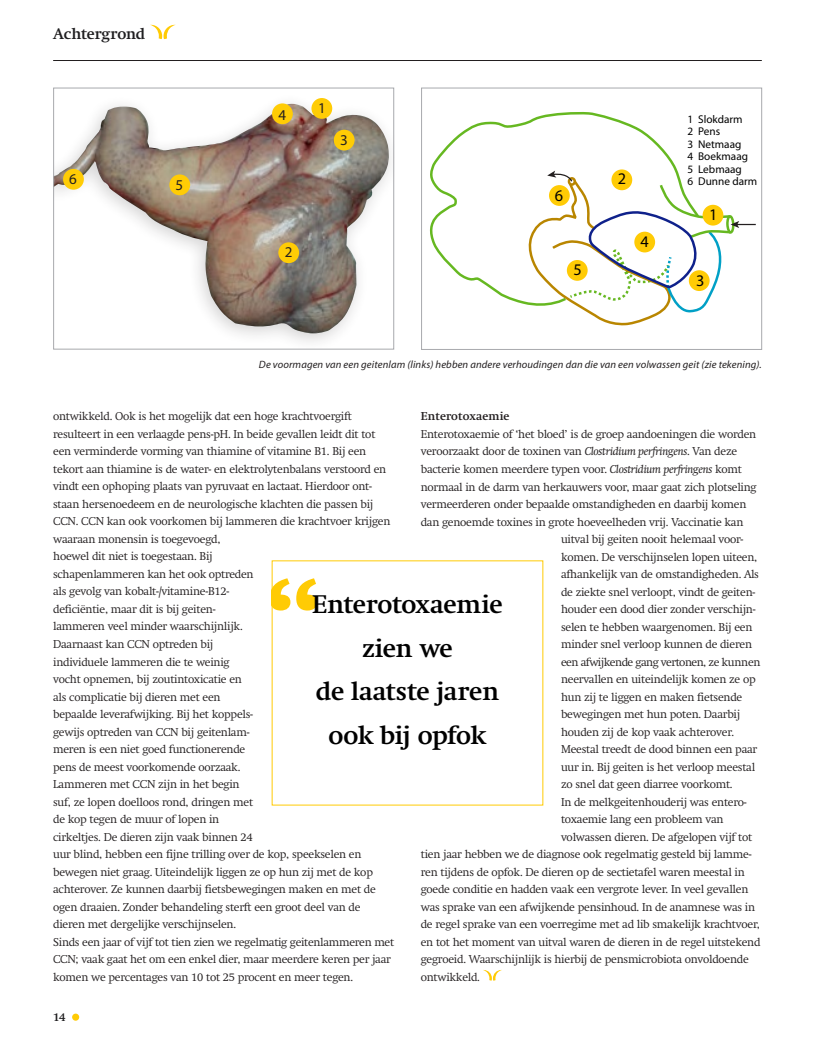
<style>
.page{position:relative;width:815px;height:1046px;background:#fff}
.page>*{position:absolute;margin:0;border:0;box-sizing:border-box;transform-origin:0 0}
.t1{font:700 25px/43.8px "Swift";letter-spacing:-.02em;color:#000;text-align:center}
.t2{font:16.25px "Myriad Pro";color:#000}
.t3{font:700 15px "Swift";letter-spacing:-.01em;color:#1f1e20}
.t4{font:15px "Myriad Pro";color:#231f20}
.t5{font:300 11.25px/17.5px "Swift";letter-spacing:-.02em;color:#231f20}
.t6{font:11.25px/12.4px "Myriad Pro";color:#000}
.t7{font:300 11.25px "Swift";letter-spacing:-.045em;color:#231f20}
.t8{font:700 11.25px "Swift";letter-spacing:.01em;color:#231f20}
.t9{font:700 11.25px "Swift";color:#1f1e20}
.t10{font:italic 10.62px "Myriad Pro";letter-spacing:.01em;color:#231f20}
.s1{font-weight:400;font-style:italic}
</style>
<div class="page">
<hr style="left:53px;top:60px;width:709px;height:1px;background:#231f20">
<svg style="left:151px;top:25px;width:24px;height:14px"></svg>
<div style="left:72px;top:1013px;width:7px;height:7px;background:#ffcb05;border-radius:50%"></div>
<svg style="left:274px;top:578px;width:43px;height:32px"></svg>
<img style="left:55px;top:104px;width:336px;height:229px">
<div style="left:53px;top:87px;width:341px;height:262px;border:1px solid #a8a9ad"></div>
<svg style="left:429px;top:111px;width:248px;height:194px"></svg>
<svg style="left:526px;top:170px;width:230px;height:156px"></svg>
<div style="left:703px;top:205px;width:20px;height:20px;background:#ffcb05;border-radius:50%"></div>
<div style="left:549px;top:185px;width:21px;height:21px;background:#ffcb05;border-radius:50%"></div>
<div style="left:421px;top:87px;width:341px;height:263px;border:1px solid #a8a9ad"></div>
<div style="left:278px;top:242px;width:21px;height:21px;background:#ffcc05;border-radius:50%"></div>
<div style="left:311px;top:98px;width:21px;height:21px;background:#ffcc05;border-radius:50%"></div>
<div style="left:169px;top:174px;width:21px;height:21px;background:#ffcc05;border-radius:50%"></div>
<div style="left:63px;top:169px;width:21px;height:21px;background:#ffcc05;border-radius:50%"></div>
<div style="left:272px;top:103px;width:21px;height:21px;background:#ffcc05;border-radius:50%"></div>
<div style="left:334px;top:130px;width:21px;height:20px;background:#ffcc05;border-radius:50%"></div>
<svg style="left:483px;top:969px;width:19px;height:11px"></svg>
<h3 class="t3" style="left:53px;top:25px;width:94px">Achtergrond</h3>
<h3 class="t4" style="left:69px;top:170px;width:9px">6</h3>
<h3 class="t4" style="left:175px;top:175px;width:9px">5</h3>
<h3 class="t4" style="left:279px;top:105px;width:9px">4</h3>
<h3 class="t4" style="left:318px;top:98px;width:9px">1</h3>
<h3 class="t4" style="left:340px;top:130px;width:9px">3</h3>
<h3 class="t4" style="left:285px;top:243px;width:9px">2</h3>
<h2 class="t2" style="left:555px;top:185px;width:10px">6</h2>
<h2 class="t2" style="left:573px;top:260px;width:10px">5</h2>
<h2 class="t2" style="left:618px;top:169px;width:10px">2</h2>
<h2 class="t2" style="left:640px;top:232px;width:10px">4</h2>
<p class="t6" style="left:687px;top:113px;width:71px">1 Slokdarm<br>2 Pens<br>3 Netmaag<br>4 Boekmaag<br>5 Lebmaag<br>6 Dunne darm</p>
<h2 class="t2" style="left:709px;top:204px;width:10px">1</h2>
<h2 class="t2" style="left:696px;top:270px;width:10px">3</h2>
<p class="t10" style="left:259px;top:357px;width:504px">De voormagen van een geitenlam (links) hebben andere verhoudingen dan die van een volwassen geit (zie tekening).</p>
<p class="t5" style="left:53px;top:407px;width:343px">ontwikkeld. Ook is het mogelijk dat een hoge krachtvoergift resulteert in een verlaagde pens-pH. In beide gevallen leidt dit tot een verminderde vorming van thiamine of vitamine B1. Bij een tekort aan thiamine is de water- en elektrolytenbalans verstoord en vindt een ophoping plaats van pyruvaat en lactaat. Hierdoor ont&shy;staan hersenoedeem en de neurologische klachten die passen bij CCN. CCN kan ook voorkomen bij lammeren die krachtvoer krijgen waaraan monensin is toegevoegd,<br>hoewel dit niet is toegestaan. Bij<br>schapenlammeren kan het ook optreden<br>als gevolg van kobalt-/vitamine-B12-<br>deficiëntie, maar dit is bij geiten-<br>lammeren veel minder waarschijnlijk.<br>Daarnaast kan CCN optreden bij<br>individuele lammeren die te weinig<br>vocht opnemen, bij zoutintoxicatie en<br>als complicatie bij dieren met een<br>bepaalde leverafwijking. Bij het koppels-<br>gewijs optreden van CCN bij geitenlam-<br>meren is een niet goed functionerende<br>pens de meest voorkomende oorzaak.<br>Lammeren met CCN zijn in het begin<br>suf, ze lopen doelloos rond, dringen met<br>de kop tegen de muur of lopen in<br>cirkeltjes. De dieren zijn vaak binnen 24<br>uur blind, hebben een fijne trilling over de kop, speekselen en bewegen niet graag. Uiteindelijk liggen ze op hun zij met de kop achterover. Ze kunnen daarbij fietsbewegingen maken en met de ogen draaien. Zonder behandeling sterft een groot deel van de dieren met dergelijke verschijnselen.<br>Sinds een jaar of vijf tot tien zien we regelmatig geitenlammeren met CCN; vaak gaat het om een enkel dier, maar meerdere keren per jaar komen we percentages van 10 tot 25 procent en meer tegen.</p>
<p class="t8" style="left:421px;top:410px;width:90px">Enterotoxaemie</p>
<p class="t5" style="left:421px;top:425px;width:337px">Enterotoxaemie of ‘het bloed’ is de groep aandoeningen die worden</p>
<p class="t5" style="left:421px;top:443px;width:318px">veroorzaakt door de toxinen van <span class="s1">Clostridium perfringens</span>. Van deze</p>
<p class="t5" style="left:421px;top:460px;width:323px">bacterie komen meerdere typen voor. <span class="s1">Clostridium perfringens</span> komt</p>
<p class="t5" style="left:421px;top:478px;width:337px">normaal in de darm van herkauwers voor, maar gaat zich plotseling</p>
<p class="t5" style="left:421px;top:495px;width:327px">vermeerderen onder bepaalde omstandigheden en daarbij komen</p>
<p class="t5" style="left:421px;top:513px;width:324px">dan genoemde toxines in grote hoeveelheden vrij. Vaccinatie kan</p>
<p class="t5" style="left:561px;top:530px;width:184px">uitval bij geiten nooit helemaal voor-</p>
<p class="t5" style="left:561px;top:548px;width:198px">komen. De verschijnselen lopen uiteen,</p>
<p class="t5" style="left:561px;top:565px;width:199px">afhankelijk van de omstandigheden. Als</p>
<p class="t5" style="left:561px;top:583px;width:196px">de ziekte snel verloopt, vindt de geiten-</p>
<p class="t5" style="left:561px;top:600px;width:196px">houder een dood dier zonder verschijn-</p>
<p class="t5" style="left:561px;top:618px;width:193px">selen te hebben waargenomen. Bij een</p>
<p class="t5" style="left:561px;top:635px;width:193px">minder snel verloop kunnen de dieren</p>
<p class="t7" style="left:561px;top:655px;width:201px">een afwijkende gang vertonen, ze kunnen</p>
<p class="t5" style="left:561px;top:670px;width:196px">neervallen en uiteindelijk komen ze op</p>
<p class="t5" style="left:561px;top:688px;width:183px">hun zij te liggen en maken fietsende</p>
<p class="t5" style="left:561px;top:705px;width:181px">bewegingen met hun poten. Daarbij</p>
<p class="t5" style="left:561px;top:723px;width:175px">houden zij de kop vaak achterover.</p>
<p class="t5" style="left:561px;top:740px;width:198px">Meestal treedt de dood binnen een paar</p>
<p class="t5" style="left:561px;top:758px;width:196px">uur in. Bij geiten is het verloop meestal</p>
<p class="t5" style="left:561px;top:775px;width:173px">zo snel dat geen diarree voorkomt.</p>
<p class="t5" style="left:561px;top:793px;width:187px">In de melkgeitenhouderij was entero-</p>
<p class="t5" style="left:561px;top:810px;width:164px">toxaemie lang een probleem van</p>
<p class="t5" style="left:561px;top:828px;width:193px">volwassen dieren. De afgelopen vijf tot</p>
<p class="t5" style="left:421px;top:845px;width:332px">tien jaar hebben we de diagnose ook regelmatig gesteld bij lamme-</p>
<p class="t5" style="left:421px;top:863px;width:326px">ren tijdens de opfok. De dieren op de sectietafel waren meestal in</p>
<p class="t5" style="left:421px;top:880px;width:329px">goede conditie en hadden vaak een vergrote lever. In veel gevallen</p>
<p class="t5" style="left:421px;top:898px;width:336px">was sprake van een afwijkende pensinhoud. In de anamnese was in</p>
<p class="t5" style="left:421px;top:915px;width:341px">de regel sprake van een voerregime met ad lib smakelijk krachtvoer,</p>
<p class="t5" style="left:421px;top:933px;width:341px">en tot het moment van uitval waren de dieren in de regel uitstekend</p>
<p class="t5" style="left:421px;top:950px;width:330px">gegroeid. Waarschijnlijk is hierbij de pensmicrobiota onvoldoende</p>
<p class="t5" style="left:421px;top:968px;width:61px">ontwikkeld.</p>
<h1 class="t1" style="left:312px;top:582px;width:192px">Enterotoxaemie zien we<br>de laatste jaren ook bij opfok</h1>
<p class="t9" style="left:53px;top:1009px;width:14px">14</p>
</div>
